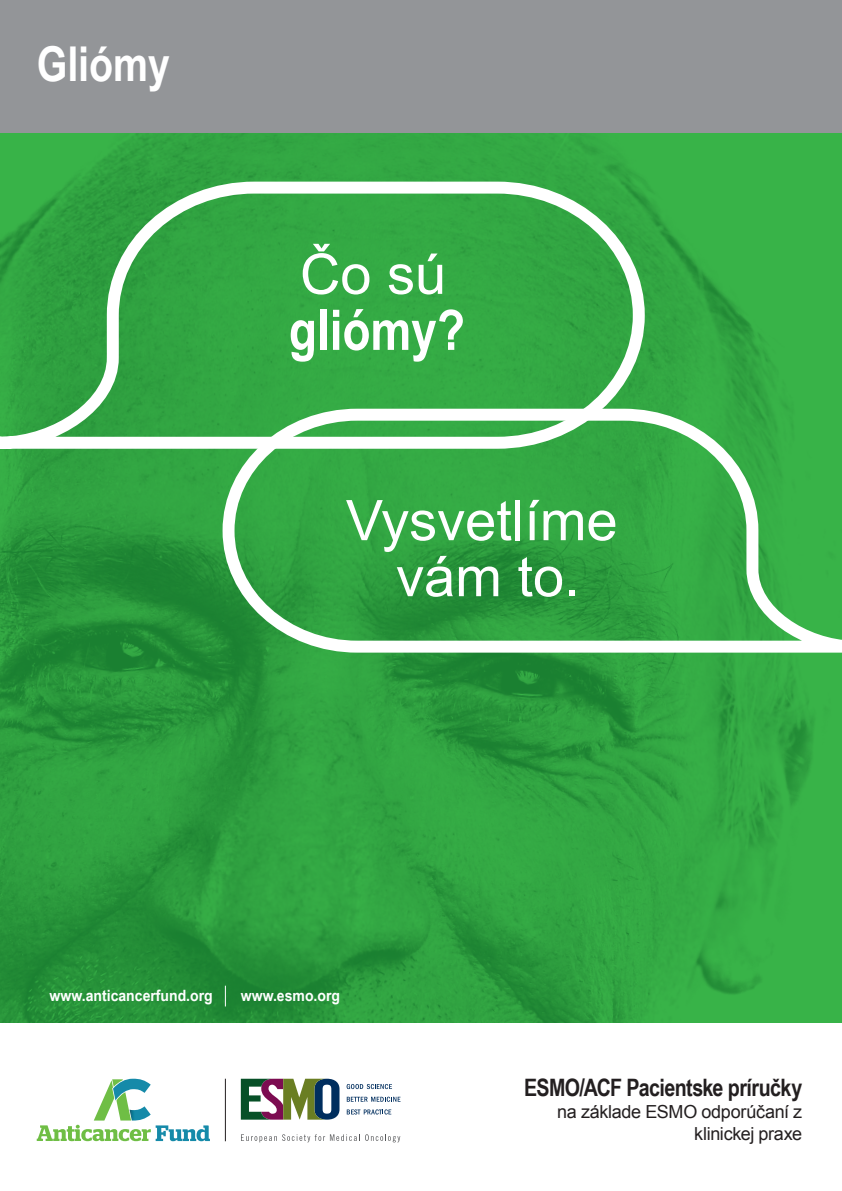
<style>
.page{position:relative;width:842px;height:1191px;background:#fff}
.page>*{position:absolute;margin:0;border:0;box-sizing:border-box;transform-origin:0 0}
.t1{font:56px/56px "Arial";color:#fff;text-align:center}
.t2{font:700 56px "Arial Narrow";color:#fff}
.t3{font:700 48px "Arial Narrow";color:#fff}
.t4{font:700 24px "Arial Narrow";letter-spacing:-.025em;color:#231f20}
.t5{font:18px/22px "Arial";letter-spacing:-.015em;color:#231f20;text-align:right}
.t6{font:700 15.6px "Arial Narrow";color:#fff;scale:1.1 1}
</style>
<div class="page">
<img style="left:2px;top:132px;width:840px;height:890px">
<hr style="left:0;top:0;width:2px;height:1022px;background:#3ab54a">
<svg style="left:0;top:176px;width:651px;height:279px;background:#43ad52"></svg>
<svg style="left:0;top:430px;width:14px;height:419px;background:#329f43"></svg>
<svg style="left:217px;top:403px;width:625px;height:256px;background:#4db15b"></svg>
<div style="left:0;top:0;width:842px;height:132px;background:#939598"></div>
<svg style="left:347px;top:1084px;width:45px;height:5px"></svg>
<svg style="left:347px;top:1096px;width:53px;height:5px"></svg>
<svg style="left:347px;top:1109px;width:44px;height:5px"></svg>
<svg style="left:241px;top:1134px;width:159px;height:8px"></svg>
<svg style="left:241px;top:1078px;width:98px;height:42px"></svg>
<hr style="left:225px;top:1078px;width:1px;height:63px;background:#231f20">
<svg style="left:37px;top:1078px;width:173px;height:63px"></svg>
<svg style="left:225px;top:985px;width:1px;height:21px"></svg>
<h2 class="t3" style="left:37px;top:28px;width:135px">Gliómy</h2>
<h1 class="t1" style="left:300px;top:247px;width:148px">Čo sú</h1>
<h1 class="t2" style="left:289px;top:288px;width:178px">gliómy?</h1>
<h1 class="t1" style="left:346px;top:493px;width:273px">Vysvetlíme vám to.</h1>
<p class="t6" style="left:50px;top:984px;width:150px">www.anticancerfund.org</p>
<p class="t6" style="left:241px;top:984px;width:92px">www.esmo.org</p>
<h3 class="t4" style="left:524px;top:1069px;width:279px">ESMO/ACF Pacientske príručky</h3>
<p class="t5" style="left:557px;top:1101px;width:247px">na základe ESMO odporúčaní z klinickej praxe</p>
</div>
